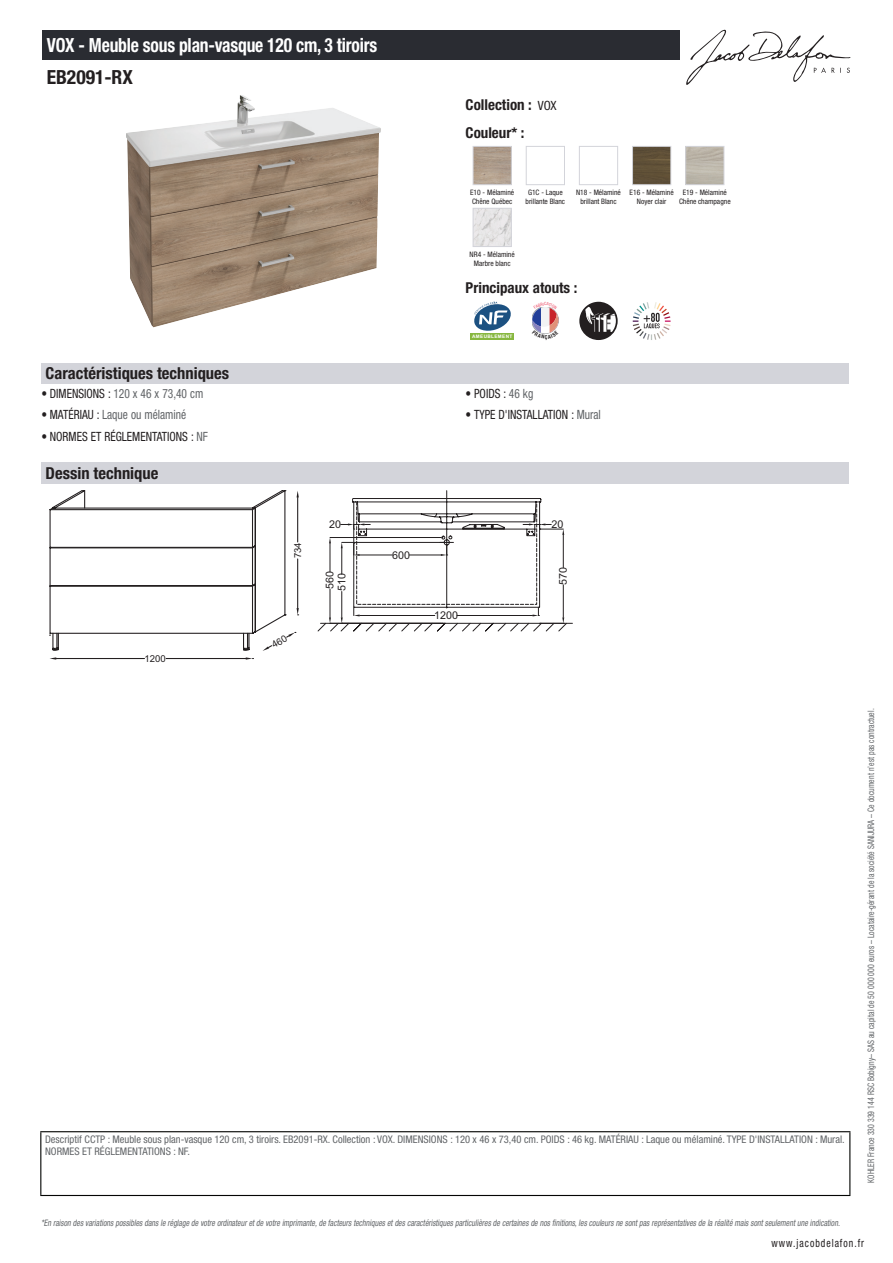
<style>
.page{position:relative;width:893px;height:1263px;background:#fff}
.page>*{position:absolute;margin:0;border:0;box-sizing:border-box;transform-origin:0 0}
.t1{font:700 condensed 19.5px "Helvetica Neue LT Std";letter-spacing:-.01em;color:#fff;scale:.9 1}
.t2{font:700 condensed 19.5px "Helvetica Neue LT Std";color:#231f20}
.t3{font:700 condensed 16.5px "Helvetica Neue LT Std";color:#231f20}
.t4{font:700 condensed 15px/27.8px "Helvetica Neue LT Std";color:#231f20}
.t5{font:condensed 12.75px "Helvetica Neue LT Std";color:#231f20;scale:.9 1}
.t6{font:condensed 12.75px "Helvetica Neue LT Std";color:#626568;scale:.9 1}
.t7{font:condensed 11.25px "Helvetica Neue LT Std";letter-spacing:.1em;color:#231f20;scale:.87 1}
.t8{font:10.8px "Arial";color:#231f20}
.t9{font:condensed 10.5px/12px "Helvetica Neue LT Std";color:#626568}
.t10{font:9.6px "Arial";color:#231f20}
.t11{font:italic condensed 9px "Helvetica Neue LT Std";color:#626568;scale:.87 1}
.t12{font:condensed 9px "Helvetica Neue LT Std";color:#626568;scale:.87 1}
.t13{font:condensed 7.5px/9px "Helvetica Neue LT Std";color:#231f20;text-align:center}
.t14{font:700 4.65px "Arial";letter-spacing:.075em;color:#fff}
.s1{font-weight:400;font-size:12.75px}
.s2{color:#231f20}
.s3{color:#626568}
</style>
<div class="page">
<svg style="left:686px;top:30px;width:164px;height:55px"></svg>
<img style="left:126px;top:95px;width:255px;height:232px">
<img style="left:475px;top:148px;width:35px;height:35px">
<div style="left:473px;top:146px;width:39px;height:39px;border:1px solid #d3d4da"></div>
<div style="left:526px;top:146px;width:39px;height:39px;border:1px solid #d3d4da"></div>
<div style="left:579px;top:146px;width:39px;height:39px;border:1px solid #d3d4da"></div>
<img style="left:634px;top:148px;width:35px;height:35px">
<div style="left:632px;top:146px;width:39px;height:39px;border:1px solid #d3d4da"></div>
<div style="left:685px;top:146px;width:39px;height:39px;border:1px solid #d3d4da"></div>
<img style="left:475px;top:210px;width:35px;height:35px">
<div style="left:473px;top:208px;width:39px;height:39px;border:1px solid #d3d4da"></div>
<div style="left:470px;top:333px;width:44px;height:7px;background:#87b73f"></div>
<svg style="left:474px;top:302px;width:37px;height:29px"></svg>
<svg style="left:579px;top:302px;width:39px;height:38px"></svg>
<svg style="left:633px;top:302px;width:38px;height:38px"></svg>
<div style="left:41px;top:363px;width:808px;height:21px;background:#d3d4da"></div>
<div style="left:41px;top:462px;width:808px;height:22px;background:#d3d4da"></div>
<hr style="left:320px;top:623px;width:252px;height:1px;background:#231f20">
<svg style="left:318px;top:490px;width:249px;height:141px"></svg>
<div style="left:43px;top:30px;width:637px;height:30px;background:#2a2c32"></div>
<hr style="left:40px;top:1131px;width:810px;height:1px;background:#040503">
<hr style="left:40px;top:1132px;width:1px;height:63px;background:#040503">
<hr style="left:849px;top:1132px;width:1px;height:63px;background:#040503">
<hr style="left:40px;top:1195px;width:810px;height:1px;background:#040503">
<svg style="left:532px;top:307px;width:26px;height:27px"></svg>
<svg style="left:49px;top:490px;width:250px;height:170px"></svg>
<h1 class="t1" style="left:47px;top:33px;width:369px">VOX - Meuble sous plan-vasque 120 cm, 3 tiroirs</h1>
<h1 class="t2" style="left:47px;top:65px;width:88px">EB2091-RX</h1>
<h3 class="t4" style="left:466px;top:90px;width:93px">Collection : <span class="s1">VOX<br></span>Couleur* :</h3>
<p class="t13" style="left:470px;top:187px;width:46px;text-align:left">E10 - Mélaminé<br>Chêne Québec</p>
<p class="t13" style="left:526px;top:187px;width:41px">G1C - Laque brillante Blanc</p>
<p class="t13" style="left:576px;top:187px;width:46px">N18 - Mélaminé brillant Blanc</p>
<p class="t13" style="left:630px;top:187px;width:46px">E16 - Mélaminé<br>Noyer clair</p>
<p class="t13" style="left:679px;top:187px;width:53px">E19 - Mélaminé<br>Chêne champagne</p>
<p class="t13" style="left:470px;top:249px;width:47px">NR4 - Mélaminé<br>Marbre blanc</p>
<h3 class="t4" style="left:466px;top:274px;width:113px">Principaux atouts :</h3>
<p class="t14" style="left:472px;top:333px;width:42px">AMEUBLEMENT</p>
<h2 class="t3" style="left:46px;top:364px;width:185px">Caractéristiques techniques</h2>
<h3 class="t6" style="left:41px;top:386px;width:181px"><span class="s2">• DIMENSIONS :</span> 120 x 46 x 73,40 cm</h3>
<h3 class="t5" style="left:466px;top:386px;width:77px">• POIDS : <span class="s3">46 kg</span></h3>
<h3 class="t6" style="left:41px;top:407px;width:163px"><span class="s2">• MATÉRIAU :</span> Laque ou mélaminé</h3>
<h3 class="t5" style="left:466px;top:407px;width:152px">• TYPE D'INSTALLATION : <span class="s3">Mural</span></h3>
<h3 class="t5" style="left:41px;top:429px;width:186px">• NORMES ET RÉGLEMENTATIONS : <span class="s3">NF</span></h3>
<h2 class="t3" style="left:46px;top:463px;width:114px">Dessin technique</h2>
<p class="t10" style="left:145px;top:652px;width:23px">1200</p>
<p class="t10" style="left:291px;top:558px;width:17px;rotate:-90deg">734</p>
<p class="t8" style="left:329px;top:517px;width:13px">20</p>
<p class="t8" style="left:552px;top:517px;width:13px">20</p>
<p class="t8" style="left:392px;top:548px;width:19px">600</p>
<p class="t8" style="left:323px;top:589px;width:19px;rotate:-90deg">560</p>
<p class="t8" style="left:556px;top:585px;width:19px;rotate:-90deg">570</p>
<p class="t8" style="left:434px;top:608px;width:25px">1200</p>
<p class="t8" style="left:334px;top:591px;width:19px;rotate:-90deg">510</p>
<p class="t9" style="left:45px;top:1134px;width:801px">Descriptif CCTP : Meuble sous plan-vasque 120 cm, 3 tiroirs. EB2091-RX. Collection : VOX. DIMENSIONS : 120 x 46 x 73,40 cm. POIDS : 46 kg. MATÉRIAU : Laque ou mélaminé. TYPE D'INSTALLATION : Mural.<br>NORMES ET RÉGLEMENTATIONS : NF.</p>
<p class="t12" style="left:866px;top:1183px;width:547px;rotate:-90deg">KOHLER France 330 339 144 RSC Bobigny– SAS au capital de 50 000 000 euros – Locataire-gérant de la société SANIJURA – Ce document n’est pas contractuel.</p>
<p class="t11" style="left:41px;top:1217px;width:922px">*En raison desvariationspossiblesdansle réglage de votre ordinateuretde votre imprimante,de facteurstechniquesetdescaractéristiquesparticulièresde certainesde nosfinitions,lescouleursne sontpasreprésentativesde la réalité maissontseulementune indication.</p>
<p class="t7" style="left:772px;top:1237px;width:108px">www.jacobdelafon.fr</p>
</div>
